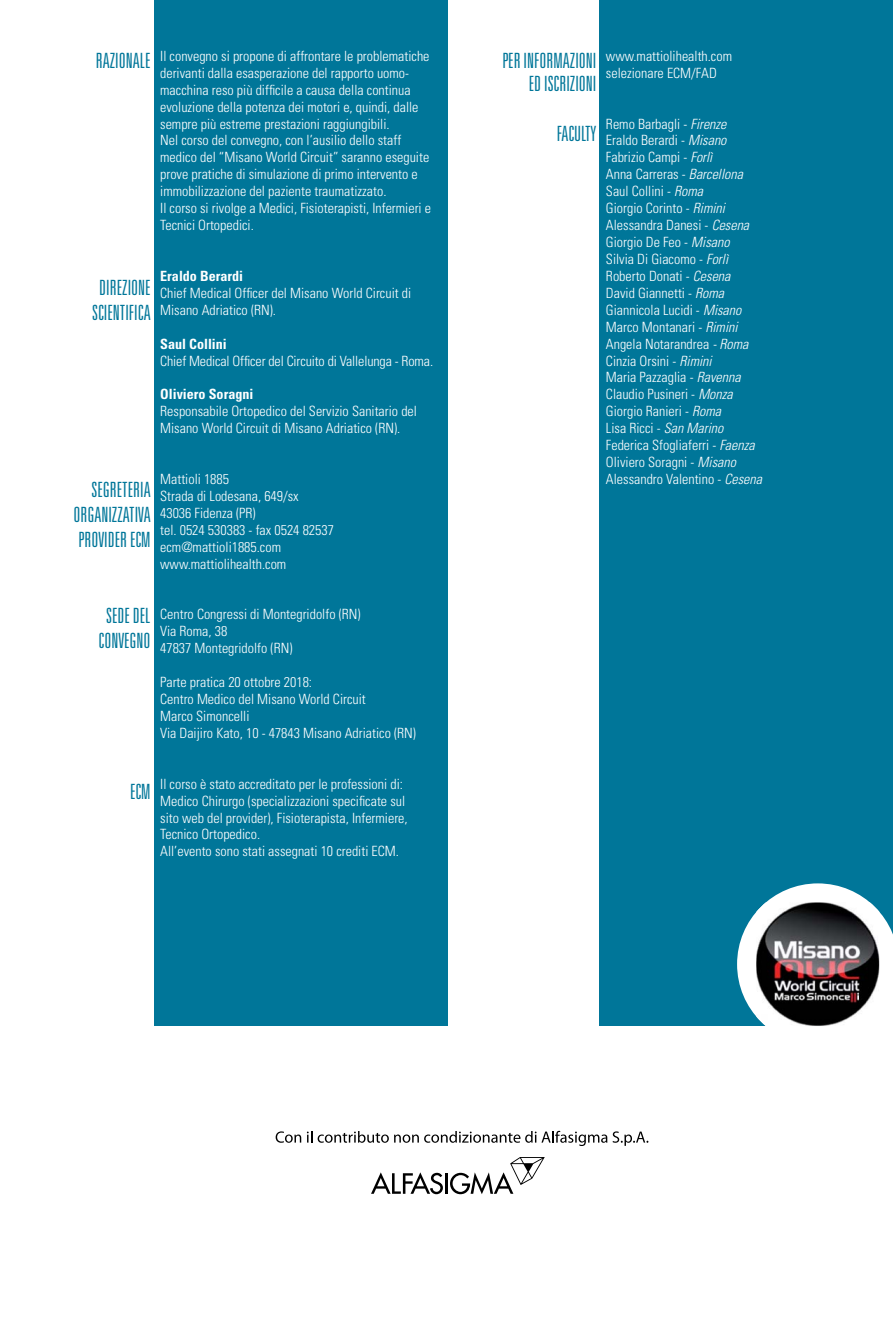
<style>
.page{position:relative;width:893px;height:1340px;background:#fff}
.page>*{position:absolute;margin:0;border:0;box-sizing:border-box;transform-origin:0 0}
.t1{font:300 ultra-condensed 21px/25.2px "Univers";color:#007699;text-align:center}
.t2{font:300 condensed 14.1px/17px "Univers";color:#fff}
.t3{font:700 condensed 14.1px "Univers";color:#fff}
.s1{font-style:italic}
</style>
<div class="page">
<div style="left:154px;top:0;width:293px;height:1025px;background:#007699"></div>
<div style="left:600px;top:0;width:293px;height:1025px;background:#007699"></div>
<svg style="left:737px;top:883px;width:156px;height:143px"></svg>
<img style="left:756px;top:902px;width:123px;height:124px">
<svg style="left:276px;top:1131px;width:25px;height:11px"></svg>
<svg style="left:307px;top:1131px;width:5px;height:11px"></svg>
<svg style="left:318px;top:1130px;width:289px;height:15px"></svg>
<svg style="left:613px;top:1131px;width:35px;height:14px"></svg>
<svg style="left:371px;top:1172px;width:72px;height:22px"></svg>
<hr style="left:445px;top:1173px;width:3px;height:20px;background:#000">
<svg style="left:450px;top:1157px;width:95px;height:37px"></svg>
<h1 class="t1" style="left:96px;top:48px;width:56px">RAZIONALE</h1>
<h1 class="t1" style="left:92px;top:274px;width:60px">DIREZIONE<br>SCIENTIFICA</h1>
<h1 class="t1" style="left:73px;top:476px;width:79px;text-align:justify;text-indent:18px">SEGRETERIA ORGANIZZATIVA PROVIDER ECM</h1>
<p class="t2" style="left:160px;top:47px;width:272px">Il convegno si propone di affrontare le problematiche derivanti dalla esasperazione del rapporto uomo&shy;macchina reso più difficile a causa della continua evoluzione della potenza dei motori e, quindi, dalle sempre più estreme prestazioni raggiungibili.<br>Nel corso del convegno, con l’ausilio dello staff medico del “Misano World Circuit” saranno eseguite prove pratiche di simulazione di primo intervento e immobilizzazione del paziente traumatizzato.<br>Il corso si rivolge a Medici, Fisioterapisti, Infermieri e Tecnici Ortopedici.</p>
<p class="t3" style="left:160px;top:267px;width:85px">Eraldo Berardi</p>
<p class="t2" style="left:160px;top:284px;width:253px">Chief Medical Officer del Misano World Circuit di<br>Misano Adriatico (RN).</p>
<p class="t3" style="left:160px;top:335px;width:68px">Saul Collini</p>
<p class="t2" style="left:160px;top:352px;width:274px">Chief Medical Officer del Circuito di Vallelunga - Roma.</p>
<p class="t3" style="left:160px;top:386px;width:95px">Oliviero Soragni</p>
<p class="t2" style="left:160px;top:403px;width:258px">Responsabile Ortopedico del Servizio Sanitario del<br>Misano World Circuit di Misano Adriatico (RN).</p>
<p class="t2" style="left:160px;top:470px;width:175px">Mattioli 1885<br>Strada di Lodesana, 649/sx<br>43036 Fidenza (PR)<br>tel. 0524 530383 - fax 0524 82537 ecm@mattioli1885.com www.mattiolihealth.com</p>
<h1 class="t1" style="left:99px;top:602px;width:54px">SEDE DEL<br>CONVEGNO</h1>
<h1 class="t1" style="left:130px;top:778px;width:22px">ECM</h1>
<p class="t2" style="left:160px;top:606px;width:202px">Centro Congressi di Montegridolfo (RN)<br>Via Roma, 38<br>47837 Montegridolfo (RN)</p>
<p class="t2" style="left:160px;top:673px;width:257px">Parte pratica 20 ottobre 2018:<br>Centro Medico del Misano World Circuit<br>Marco Simoncelli<br>Via Daijiro Kato, 10 - 47843 Misano Adriatico (RN)</p>
<p class="t2" style="left:160px;top:775px;width:249px">Il corso è stato accreditato per le professioni di:<br>Medico Chirurgo (specializzazioni specificate sul sito web del provider), Fisioterapista, Infermiere, Tecnico Ortopedico.<br>All’evento sono stati assegnati 10 crediti ECM.</p>
<h1 class="t1" style="left:502px;top:49px;width:95px;line-height:22.5px;text-align:right">PER INFORMAZIONI<br>ED ISCRIZIONI</h1>
<h1 class="t1" style="left:557px;top:120px;width:41px">FACULTY</h1>
<p class="t2" style="left:606px;top:47px;width:128px">www.mattiolihealth.com selezionare ECM/FAD</p>
<p class="t2" style="left:606px;top:115px;width:158px">Remo Barbagli - <span class="s1">Firenze<br></span>Eraldo Berardi - <span class="s1">Misano<br></span>Fabrizio Campi - <span class="s1">Forlì<br></span>Anna Carreras - <span class="s1">Barcellona<br></span>Saul Collini - <span class="s1">Roma<br></span>Giorgio Corinto - <span class="s1">Rimini<br></span>Alessandra Danesi - <span class="s1">Cesena<br></span>Giorgio De Feo - <span class="s1">Misano<br></span>Silvia Di Giacomo - <span class="s1">Forlì<br></span>Roberto Donati - <span class="s1">Cesena<br></span>David Giannetti - <span class="s1">Roma<br></span>Giannicola Lucidi - <span class="s1">Misano<br></span>Marco Montanari - <span class="s1">Rimini<br></span>Angela Notarandrea <span class="s1">- Roma<br></span>Cinzia Orsini - <span class="s1">Rimini<br></span>Maria Pazzaglia - <span class="s1">Ravenna<br></span>Claudio Pusineri - <span class="s1">Monza<br></span>Giorgio Ranieri - <span class="s1">Roma<br></span>Lisa Ricci - <span class="s1">San Marino<br></span>Federica Sfogliaferri - <span class="s1">Faenza<br></span>Oliviero Soragni - <span class="s1">Misano<br></span>Alessandro Valentino - <span class="s1">Cesena</span></p>
</div>
